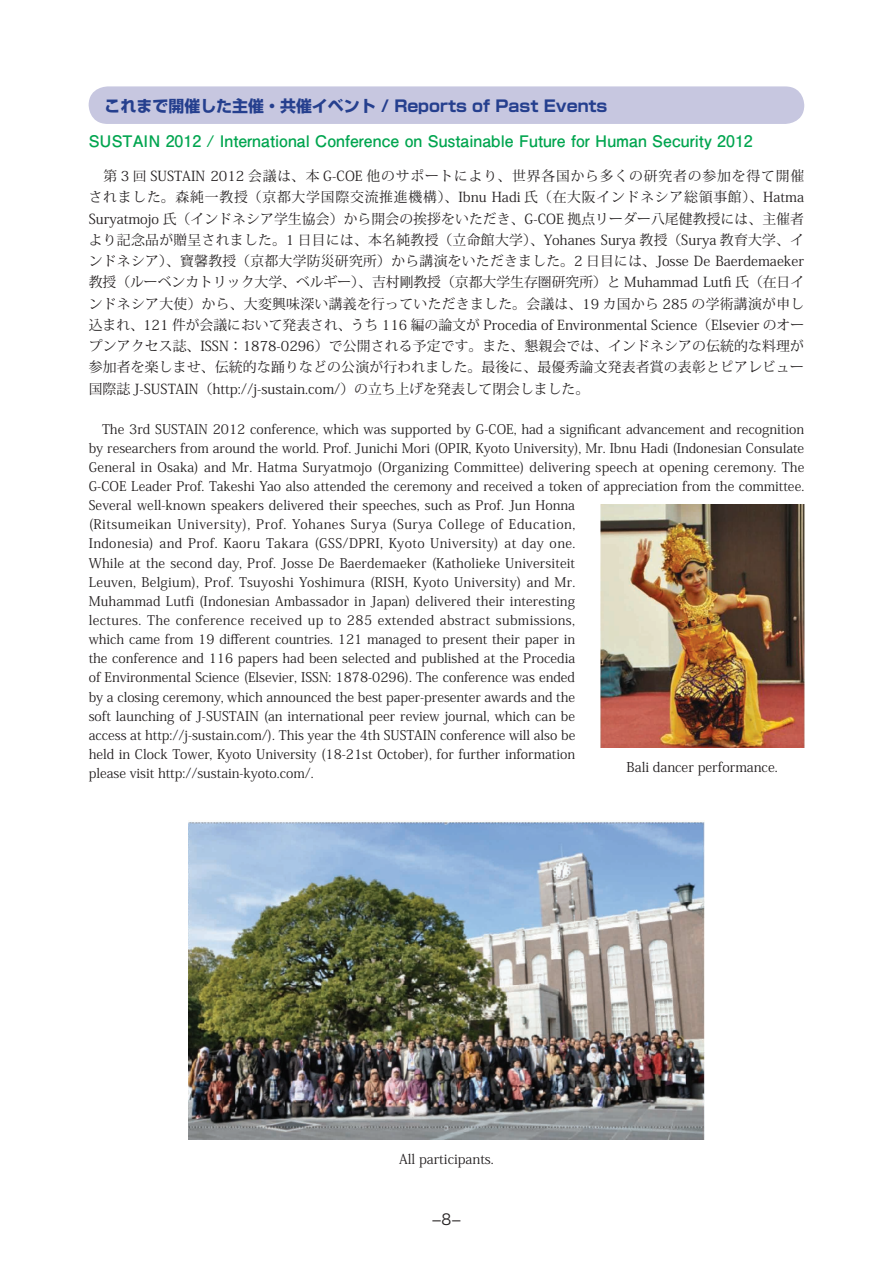
<style>
.page{position:relative;width:893px;height:1263px;background:#fff}
.page>*{position:absolute;margin:0;border:0;box-sizing:border-box;transform-origin:0 0}
.t1{font:700 15.9px "Futo Go B101 Pro";color:#00a54f}
.t2{font:700 15.9px "Shin Go Pro";color:#253f8e}
.t3{font:15px "Hira Kaku Pro W3";color:#231f20}
.t4{font:13.8px/21.3px "Koz Min Pro";color:#231f20;text-align:justify}
.t5{font:13.5px "Koz Min Pro";color:#231f20}
.t6{font:13.35px/19.2px "Koz Min Pro";color:#231f20}
</style>
<div class="page">
<div style="left:89px;top:86px;width:715px;height:38px;background:#c7c7e0;border-radius:19px"></div>
<img style="left:188px;top:821px;width:517px;height:319px">
<img style="left:600px;top:505px;width:204px;height:242px">
<p class="t2" style="left:89px;top:94px;width:520px">　これまで開催した主催・共催イベント / Reports of Past Events</p>
<p class="t1" style="left:89px;top:128px;width:665px">SUSTAIN 2012 / International Conference on Sustainable Future for Human Security 2012</p>
<p class="t4" style="left:89px;top:165px;width:717px">　第 3 回 SUSTAIN 2012 会議は、本 G-COE 他のサポートにより、世界各国から多くの研究者の参加を得て開催されました。森純一教授（京都大学国際交流推進機構）、Ibnu Hadi 氏（在大阪インドネシア総領事館）、Hatma Suryatmojo 氏（インドネシア学生協会）から開会の挨拶をいただき、G-COE 拠点リーダー八尾健教授には、主催者より記念品が贈呈されました。1 日目には、本名純教授（立命館大学）、Yohanes Surya 教授（Surya 教育大学、インドネシア）、寶馨教授（京都大学防災研究所）から講演をいただきました。2 日目には、Josse De Baerdemaeker教授（ルーベンカトリック大学、ベルギー）、吉村剛教授（京都大学生存圏研究所）と Muhammad Lutfi 氏（在日インドネシア大使）から、大変興味深い講義を行っていただきました。会議は、19 カ国から 285 の学術講演が申し込まれ、121 件が会議において発表され、うち 116 編の論文が Procedia of Environmental Science（Elsevier のオープンアクセス誌、ISSN：1878-0296）で公開される予定です。また、懇親会では、インドネシアの伝統的な料理が参加者を楽しませ、伝統的な踊りなどの公演が行われました。最後に、最優秀論文発表者賞の表彰とピアレビュー国際誌 J-SUSTAIN（http://j-sustain.com/）の立ち上げを発表して閉会しました。</p>
<p class="t6" style="left:89px;top:419px;width:717px">　The 3rd SUSTAIN 2012 conference, which was supported by G-COE, had a significant advancement and recognition by researchers from around the world. Prof. Junichi Mori (OPIR, Kyoto University), Mr. Ibnu Hadi (Indonesian Consulate General in Osaka) and Mr. Hatma Suryatmojo (Organizing Committee) delivering speech at opening ceremony. The G-COE Leader Prof. Takeshi Yao also attended the ceremony and received a token of appreciation from the committee.<br>Several well-known speakers delivered their speeches, such as Prof. Jun Honna<br>(Ritsumeikan University), Prof. Yohanes Surya (Surya College of Education,<br>Indonesia) and Prof. Kaoru Takara (GSS/DPRI, Kyoto University) at day one.<br>While at the second day, Prof. Josse De Baerdemaeker (Katholieke Universiteit<br>Leuven, Belgium), Prof. Tsuyoshi Yoshimura (RISH, Kyoto University) and Mr.<br>Muhammad Lutfi (Indonesian Ambassador in Japan) delivered their interesting<br>lectures. The conference received up to 285 extended abstract submissions,<br>which came from 19 different countries. 121 managed to present their paper in<br>the conference and 116 papers had been selected and published at the Procedia<br>of Environmental Science (Elsevier, ISSN: 1878-0296). The conference was ended<br>by a closing ceremony, which announced the best paper-presenter awards and the<br>soft launching of J-SUSTAIN (an international peer review journal, which can be<br>access at http://j-sustain.com/). This year the 4th SUSTAIN conference will also be<br>held in Clock Tower, Kyoto University (18-21st October), for further information<br>please visit http://sustain-kyoto.com/.</p>
<p class="t5" style="left:627px;top:757px;width:153px">Bali dancer performance.</p>
<p class="t5" style="left:399px;top:1150px;width:96px">All participants.</p>
<p class="t3" style="left:432px;top:1206px;width:31px">−8−</p>
</div>
